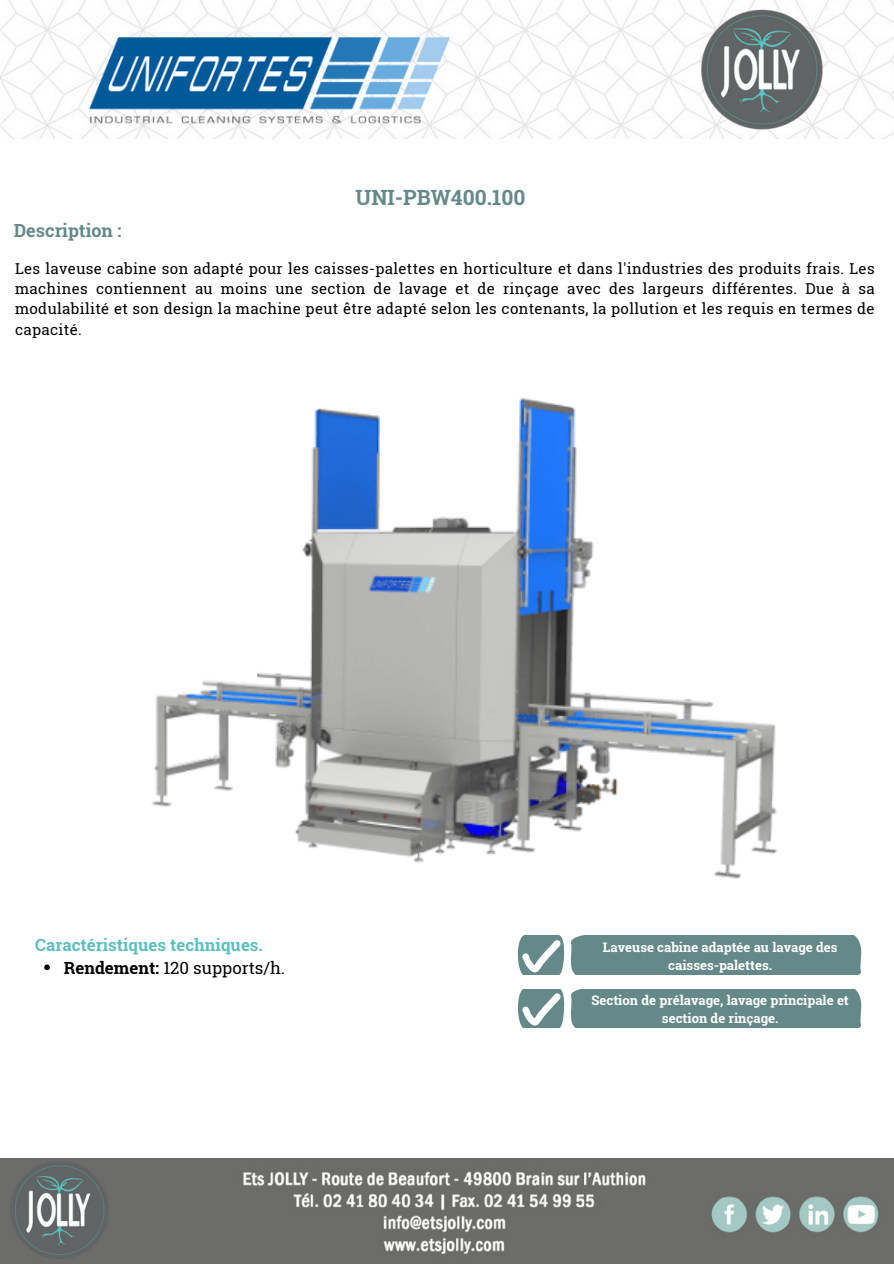
<style>
.page{position:relative;width:894px;height:1264px;background:#fff}
.page>*{position:absolute;margin:0;border:0;box-sizing:border-box;transform-origin:0 0}
.t1{font:700 21px "Roboto Slab";color:#648988}
.t2{font:700 18px "Roboto Slab";color:#648988}
.t3{font:700 16.8px "Roboto Slab";color:#5cbfbe}
.t4{font:16.8px "Roboto Slab";color:#000}
.t5{font:15px/20.2px "Roboto Slab";letter-spacing:.025em;color:#000;text-align:justify}
.t6{font:700 13.05px/18.1px "Roboto Slab";color:#fff;text-align:center}
.s1{font-weight:700}
</style>
<div class="page">
<img style="left:0;top:0;width:893px;height:138px">
<img style="left:0;top:1158px;width:893px;height:105px">
<img style="left:699px;top:5px;width:129px;height:128px">
<svg style="left:517px;top:935px;width:345px;height:39px;background:#6e908f"></svg>
<svg style="left:518px;top:989px;width:344px;height:38px;background:#6d908f"></svg>
<img style="left:89px;top:37px;width:360px;height:89px">
<img style="left:151px;top:397px;width:626px;height:482px">
<svg style="left:44px;top:964px;width:6px;height:6px"></svg>
<p class="t1" style="left:355px;top:183px;width:171px">UNI-PBW400.100</p>
<p class="t2" style="left:14px;top:218px;width:109px">Description :</p>
<p class="t5" style="left:15px;top:258px;width:860px">Les laveuse cabine son adapté pour les caisses-palettes en horticulture et dans l'industries des produits frais. Les machines contiennent au moins une section de lavage et de rinçage avec des largeurs différentes. Due à sa modulabilité et son design la machine peut être adapté selon les contenants, la pollution et les requis en termes de capacité.</p>
<p class="t3" style="left:35px;top:933px;width:229px">Caractéristiques techniques.</p>
<p class="t4" style="left:64px;top:955px;width:223px"><span class="s1">Rendement:</span> 120 supports/h.</p>
<p class="t6" style="left:602px;top:937px;width:236px">Laveuse cabine adaptée au lavage des caisses-palettes.</p>
<p class="t6" style="left:591px;top:990px;width:259px">Section de prélavage, lavage principale et section de rinçage.</p>
</div>
